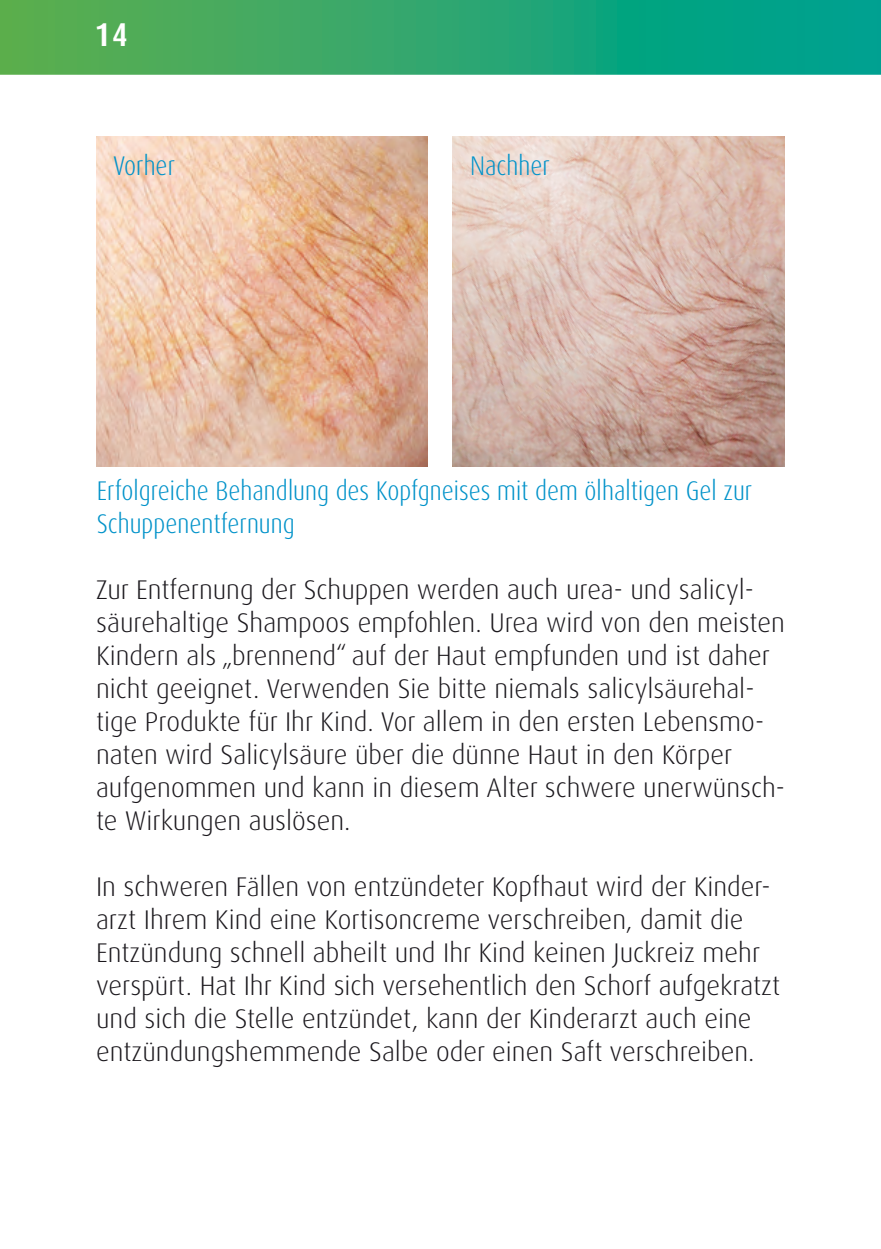
<style>
.page{position:relative;width:881px;height:1249px;background:#fff}
.page>*{position:absolute;margin:0;border:0;box-sizing:border-box;transform-origin:0 0}
.t1{font:700 condensed 33px "Dax OT";color:#fff}
.t2{font:300 27px/33px "Dax OT";color:#1a171c}
.t3{font:300 condensed 27px/33px "Dax OT";color:#0092c9}
</style>
<div class="page">
<svg style="left:0;top:0;width:881px;height:75px;background:#2aa770"></svg>
<img style="left:453px;top:136px;width:331px;height:330px">
<img style="left:96px;top:136px;width:332px;height:330px">
<p class="t1" style="left:95px;top:13px;width:34px">14</p>
<p class="t3" style="left:113px;top:150px;width:64px">Vorher</p>
<p class="t3" style="left:470px;top:150px;width:81px">Nachher</p>
<p class="t3" style="left:97px;top:474px;width:657px">Erfolgreiche Behandlung des Kopfgneises mit dem ölhaltigen Gel zur<br>Schuppenentfernung</p>
<p class="t2" style="left:96px;top:573px;width:690px">Zur Entfernung der Schuppen werden auch urea- und salicyl&shy;säurehaltige Shampoos empfohlen. Urea wird von den meisten Kindern als „brennend“ auf der Haut empfunden und ist daher nicht geeignet. Verwenden Sie bitte niemals salicylsäurehal&shy;tige Produkte für Ihr Kind. Vor allem in den ersten Lebensmo&shy;naten wird Salicylsäure über die dünne Haut in den Körper aufgenommen und kann in diesem Alter schwere unerwünsch&shy;te Wirkungen auslösen.</p>
<p class="t2" style="left:96px;top:870px;width:686px">In schweren Fällen von entzündeter Kopfhaut wird der Kinder&shy;arzt Ihrem Kind eine Kortisoncreme verschreiben, damit die Entzündung schnell abheilt und Ihr Kind keinen Juckreiz mehr verspürt. Hat Ihr Kind sich versehentlich den Schorf aufgekratzt und sich die Stelle entzündet, kann der Kinderarzt auch eine entzündungshemmende Salbe oder einen Saft verschreiben.</p>
</div>
